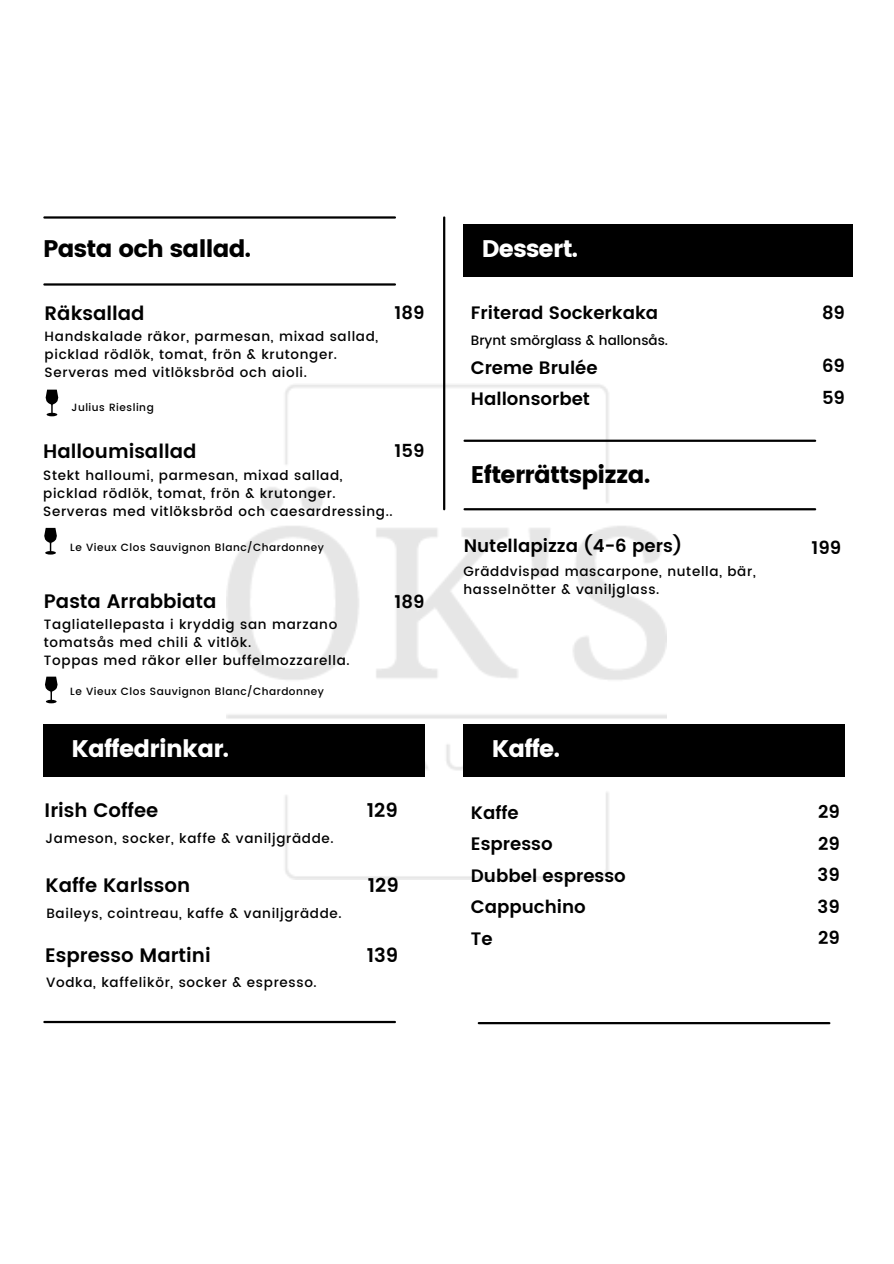
<style>
.page{position:relative;width:894px;height:1264px;background:#fff}
.page>*{position:absolute;margin:0;border:0;box-sizing:border-box;transform-origin:0 0}
.t1{font:24px "Poppins";letter-spacing:-.03em;color:#000}
.t2{font:24px "Poppins";letter-spacing:-.03em;color:#fff}
.t3{font:600 19.5px "Poppins";color:#000}
.t4{font:600 18px/31.5px "Poppins";color:#000}
.t5{font:500 13.5px/18px "Poppins";letter-spacing:.05em;color:#000}
.t6{font:500 13.5px "Poppins";color:#000}
.t7{font:500 10.5px "Poppins";letter-spacing:.05em;color:#000}
</style>
<div class="page">
<hr style="left:44px;top:216px;width:351px;height:3px;background:#000">
<hr style="left:44px;top:283px;width:351px;height:2px;background:#000">
<hr style="left:443px;top:217px;width:2px;height:292px;background:#000">
<div style="left:463px;top:724px;width:381px;height:52px;background:#000"></div>
<div style="left:463px;top:225px;width:389px;height:52px;background:#000"></div>
<hr style="left:464px;top:439px;width:350px;height:3px;background:#000">
<hr style="left:464px;top:508px;width:350px;height:2px;background:#000">
<svg style="left:45px;top:389px;width:14px;height:27px"></svg>
<svg style="left:44px;top:528px;width:13px;height:26px"></svg>
<svg style="left:45px;top:676px;width:13px;height:27px"></svg>
<div style="left:43px;top:724px;width:381px;height:52px;background:#000"></div>
<hr style="left:44px;top:1020px;width:351px;height:3px;background:#000">
<hr style="left:478px;top:1022px;width:351px;height:2px;background:#000">
<img style="left:227px;top:384px;width:439px;height:495px">
<h1 class="t1" style="left:43px;top:235px;width:209px">Pasta och sallad.</h1>
<p class="t3" style="left:45px;top:301px;width:101px">Räksallad</p>
<h3 class="t5" style="left:45px;top:328px;width:335px">Handskalade räkor, parmesan, mixad sallad, picklad rödlök, tomat, frön &amp; krutonger.<br>Serveras med vitlöksbröd och aioli.</h3>
<h3 class="t7" style="left:71px;top:401px;width:84px">Julius Riesling</h3>
<h2 class="t4" style="left:394px;top:297px;width:31px">189</h2>
<p class="t3" style="left:43px;top:440px;width:155px">Halloumisallad</p>
<p class="t5" style="left:43px;top:466px;width:351px">Stekt halloumi, parmesan, mixad sallad, picklad rödlök, tomat, frön &amp; krutonger.<br>Serveras med vitlöksbröd och caesardressing..</p>
<h3 class="t7" style="left:70px;top:541px;width:255px">Le Vieux Clos Sauvignon Blanc/Chardonney</h3>
<h1 class="t4" style="left:394px;top:435px;width:31px">159</h1>
<h4 class="t3" style="left:44px;top:589px;width:174px">Pasta Arrabbiata</h4>
<p class="t5" style="left:44px;top:616px;width:307px">Tagliatellepasta i kryddig san marzano tomatsås med chili &amp; vitlök.<br>Toppas med räkor eller buffelmozzarella.</p>
<h3 class="t7" style="left:70px;top:685px;width:255px">Le Vieux Clos Sauvignon Blanc/Chardonney</h3>
<p class="t2" style="left:71px;top:735px;width:159px">Kaffedrinkar.</p>
<p class="t3" style="left:45px;top:799px;width:115px">Irish Coffee</p>
<h1 class="t5" style="left:46px;top:829px;width:289px">Jameson, socker, kaffe &amp; vaniljgrädde.</h1>
<h1 class="t3" style="left:46px;top:873px;width:146px">Kaffe Karlsson</h1>
<h3 class="t5" style="left:46px;top:903px;width:297px">Baileys, cointreau, kaffe &amp; vaniljgrädde.</h3>
<h4 class="t3" style="left:45px;top:943px;width:167px">Espresso Martini</h4>
<h2 class="t5" style="left:46px;top:973px;width:272px">Vodka, kaffelikör, socker &amp; espresso.</h2>
<h3 class="t4" style="left:394px;top:586px;width:31px">189</h3>
<h3 class="t3" style="left:366px;top:799px;width:33px">129</h3>
<h3 class="t3" style="left:367px;top:873px;width:33px">129</h3>
<h3 class="t3" style="left:366px;top:943px;width:33px">139</h3>
<h3 class="t2" style="left:481px;top:235px;width:98px">Dessert.</h3>
<h4 class="t4" style="left:470px;top:297px;width:189px">Friterad Sockerkaka</h4>
<h4 class="t6" style="left:470px;top:332px;width:199px">Brynt smörglass &amp; hallonsås.</h4>
<h4 class="t4" style="left:470px;top:352px;width:128px">Creme Brulée<br>Hallonsorbet</h4>
<h4 class="t1" style="left:470px;top:461px;width:181px">Efterrättspizza.</h4>
<h4 class="t4" style="left:463px;top:529px;width:220px">Nutellapizza (4-6 pers)</h4>
<h3 class="t5" style="left:463px;top:562px;width:294px">Gräddvispad mascarpone, nutella, bär, hasselnötter &amp; vaniljglass.</h3>
<h1 class="t2" style="left:491px;top:735px;width:70px">Kaffe.</h1>
<h3 class="t4" style="left:470px;top:796px;width:156px">Kaffe<br>Espresso<br>Dubbel espresso<br>Cappuchino<br>Te</h3>
<p class="t4" style="left:821px;top:297px;width:25px">89</p>
<p class="t4" style="left:821px;top:350px;width:25px">69<br>59</p>
<h4 class="t4" style="left:811px;top:532px;width:31px">199</h4>
<h3 class="t4" style="left:817px;top:796px;width:24px;text-align:justify">29<br>29<br>39<br>39<br>29</h3>
</div>
